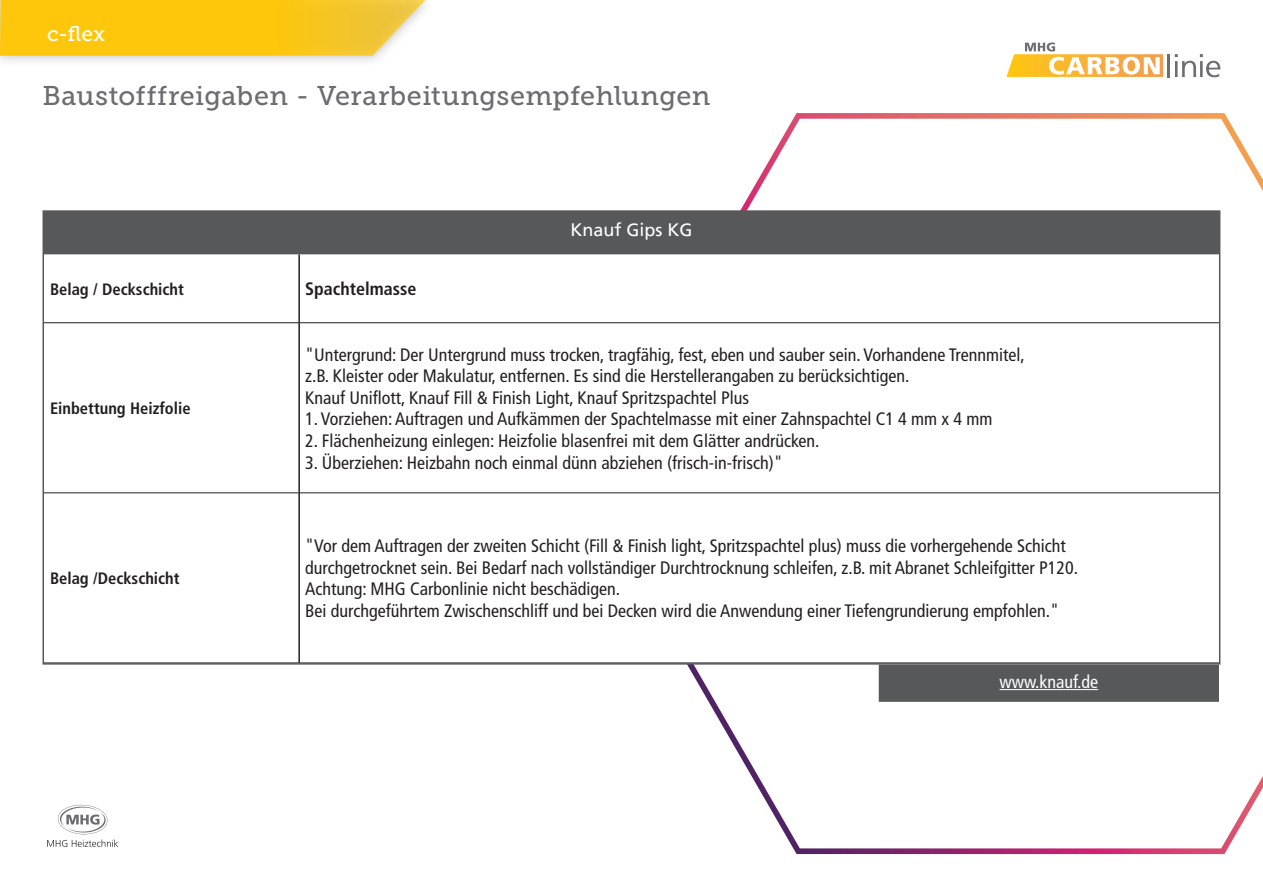
<style>
.page{position:relative;width:1263px;height:893px;background:#fff}
.page>*{position:absolute;margin:0;border:0;box-sizing:border-box;transform-origin:0 0}
.TitelH1{font:27px "Museo Slab 500";letter-spacing:.015em;color:#6c6d70}
.t1{font:21px "Museo Slab 500";color:#fff}
.t2{font:condensed 18px/21.6px "Frutiger LT Std";color:#231f20}
.t3{font:700 condensed 18px "Frutiger LT Std";color:#231f20}
.t4{font:condensed 18px "Frutiger LT Std";color:#fff}
.t5{font:18px "Frutiger LT";color:#fff}
.t6{font:700 condensed 16.5px "Frutiger LT Std";color:#231f20}
</style>
<div class="page">
<hr style="left:1167px;top:54px;width:3px;height:23px;background:#6c6d70">
<svg style="left:1175px;top:54px;width:45px;height:23px"></svg>
<svg style="left:1006px;top:43px;width:157px;height:34px"></svg>
<svg style="left:687px;top:113px;width:576px;height:741px"></svg>
<div style="left:0;top:0;width:435px;height:68px;background:#231f20;opacity:.3"></div>
<svg style="left:0;top:0;width:425px;height:56px;background:#fac922"></svg>
<svg style="left:47px;top:805px;width:71px;height:42px"></svg>
<div style="left:43px;top:254px;width:1177px;height:410px;background:#fff"></div>
<hr style="left:298px;top:254px;width:2px;height:69px;background:#231f20">
<hr style="left:298px;top:323px;width:2px;height:170px;background:#231f20">
<hr style="left:298px;top:493px;width:2px;height:170px;background:#231f20">
<hr style="left:44px;top:322px;width:255px;height:1px;background:#231f20">
<hr style="left:299px;top:322px;width:920px;height:1px;background:#231f20">
<hr style="left:44px;top:493px;width:255px;height:1px;background:#231f20">
<hr style="left:299px;top:493px;width:920px;height:1px;background:#231f20">
<div style="left:43px;top:211px;width:1177px;height:41px;background:#57585a"></div>
<div style="left:43px;top:210px;width:1177px;height:43px;border:2px solid #57585a"></div>
<div style="left:879px;top:665px;width:339px;height:36px;background:#57585a"></div>
<hr style="left:999px;top:689px;width:99px;height:1px;background:#fff">
<div style="left:879px;top:665px;width:340px;height:37px;border:2px solid #57585a"></div>
<p class="t1" style="left:47px;top:22px;width:60px">c-flex</p>
<p class="TitelH1" style="left:43px;top:81px;width:669px">Baustofffreigaben - Verarbeitungsempfehlungen</p>
<p class="t6" style="left:50px;top:279px;width:135px">Belag / Deckschicht</p>
<p class="t3" style="left:305px;top:278px;width:113px">Spachtelmasse</p>
<p class="t5" style="left:570px;top:219px;width:124px">Knauf Gips KG</p>
<p class="t6" style="left:50px;top:398px;width:142px">Einbettung Heizfolie</p>
<p class="t6" style="left:50px;top:569px;width:131px">Belag /Deckschicht</p>
<p class="t2" style="left:305px;top:344px;width:721px">"Untergrund: Der Untergrund muss trocken, tragfähig, fest, eben und sauber sein. Vorhandene Trennmitel, z.B. Kleister oder Makulatur, entfernen. Es sind die Herstellerangaben zu berücksichtigen.<br>Knauf Uniflott, Knauf Fill &amp; Finish Light, Knauf Spritzspachtel Plus</p>
<p class="t2" style="left:305px;top:408px;width:689px">1. Vorziehen: Auftragen und Aufkämmen der Spachtelmasse mit einer Zahnspachtel C1 4 mm x 4 mm</p>
<p class="t2" style="left:305px;top:430px;width:516px">2. Flächenheizung einlegen: Heizfolie blasenfrei mit dem Glätter andrücken.</p>
<p class="t2" style="left:305px;top:452px;width:479px">3. Überziehen: Heizbahn noch einmal dünn abziehen (frisch-in-frisch)"</p>
<p class="t2" style="left:305px;top:535px;width:774px">"Vor dem Auftragen der zweiten Schicht (Fill &amp; Finish light, Spritzspachtel plus) muss die vorhergehende Schicht durchgetrocknet sein. Bei Bedarf nach vollständiger Durchtrocknung schleifen, z.B. mit Abranet Schleifgitter P120.<br>Achtung: MHG Carbonlinie nicht beschädigen.<br>Bei durchgeführtem Zwischenschliff und bei Decken wird die Anwendung einer Tiefengrundierung empfohlen."</p>
<p class="t4" style="left:999px;top:671px;width:100px">www.knauf.de</p>
</div>
